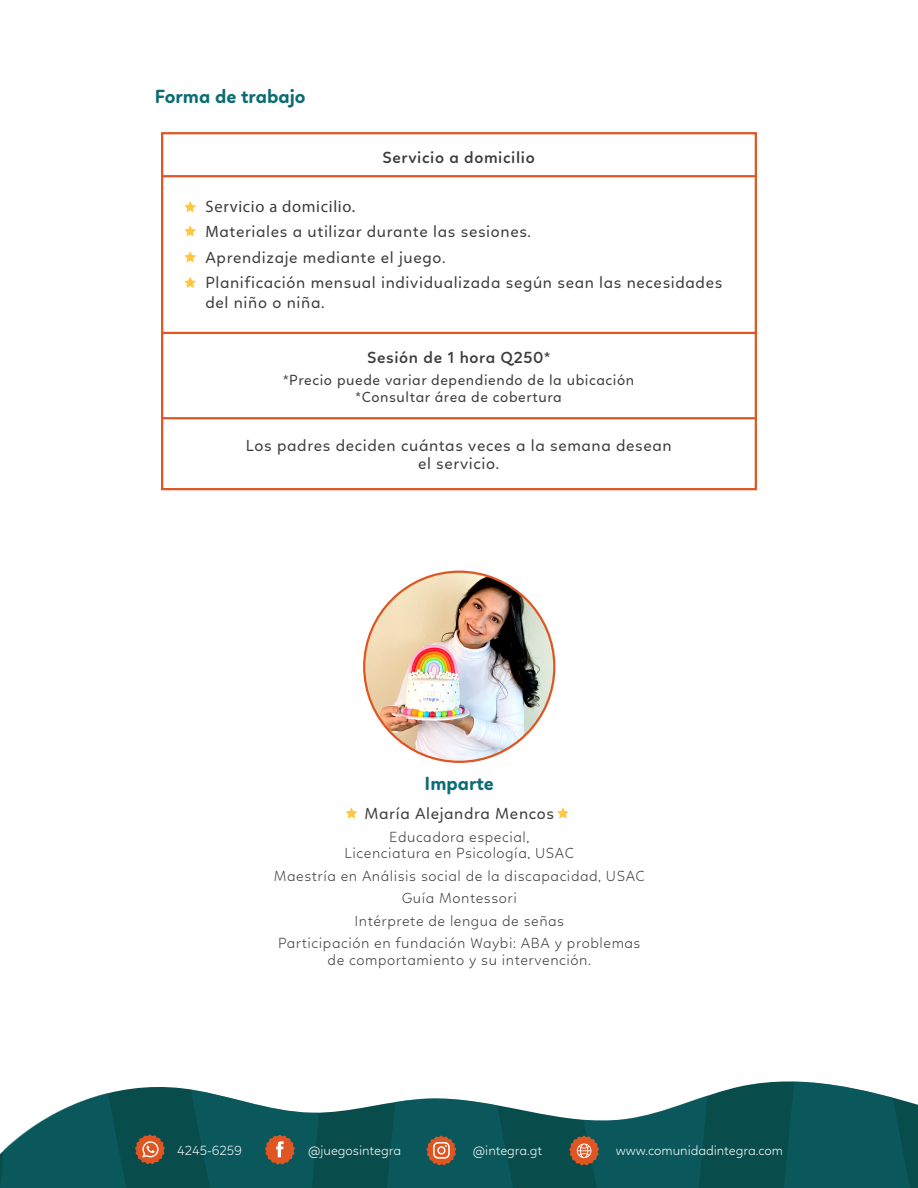
<style>
.page{position:relative;width:918px;height:1188px;background:#fff}
.page>*{position:absolute;margin:0;border:0;box-sizing:border-box;transform-origin:0 0}
.t1{font:700 19.5px "Linotte";color:#0c6c73}
.t2{font:16.5px/25.5px "Linotte";letter-spacing:.04em;color:#3c3c3b}
.t3{font:600 16.5px "Linotte";letter-spacing:.04em;color:#3c3c3b}
.t4{font:16.5px "Myriad Pro";letter-spacing:.04em;color:#3c3c3b}
.t5{font:300 15px/22.5px "Linotte";letter-spacing:.04em;color:#3c3c3b;text-align:center}
.t6{font:15px/16.5px "Linotte";letter-spacing:.04em;color:#3c3c3b;text-align:center}
.t7{font:300 13.65px "Linotte";color:#fff}
.s1{font-family:"Myriad Pro"}
</style>
<div class="page">
<svg style="left:165px;top:1081px;width:615px;height:107px;fill:#094c4c"></svg>
<svg style="left:780px;top:1081px;width:138px;height:107px;background:#1c6265"></svg>
<svg style="left:184px;top:201px;width:12px;height:11px"></svg>
<svg style="left:184px;top:225px;width:12px;height:12px"></svg>
<svg style="left:184px;top:251px;width:12px;height:11px"></svg>
<svg style="left:184px;top:277px;width:12px;height:11px"></svg>
<svg style="left:346px;top:807px;width:11px;height:12px"></svg>
<svg style="left:557px;top:807px;width:12px;height:12px"></svg>
<img style="left:364px;top:572px;width:190px;height:190px;border-radius:95px">
<hr style="left:162px;top:417px;width:594px;height:2px;background:#df5622">
<div style="left:161px;top:132px;width:596px;height:358px;border:2px solid #df5622"></div>
<hr style="left:162px;top:175px;width:594px;height:2px;background:#df5622">
<hr style="left:162px;top:332px;width:594px;height:2px;background:#df5622">
<svg style="left:185px;top:1081px;width:139px;height:107px"></svg>
<svg style="left:0;top:1087px;width:165px;height:101px"></svg>
<svg style="left:383px;top:1081px;width:139px;height:107px"></svg>
<svg style="left:569px;top:1081px;width:142px;height:107px"></svg>
<p class="t1" style="left:155px;top:85px;width:152px">Forma de trabajo</p>
<p class="t3" style="left:383px;top:148px;width:154px">Servicio a domicilio</p>
<p class="t4" style="left:206px;top:196px;width:151px">Servicio a domicilio.</p>
<p class="t2" style="left:206px;top:219px;width:518px"><span class="s1">M</span>ateriales a utilizar durante las sesiones.<br>Aprendizaje mediante el juego.<br>Planificación mensual individualizada según sean las necesidades</p>
<p class="t2" style="left:206px;top:290px;width:120px">del niño o niña.</p>
<p class="t3" style="left:367px;top:348px;width:185px">Sesión de 1 hora Q250*</p>
<p class="t6" style="left:283px;top:372px;width:353px">*Precio puede variar dependiendo de la ubicación *Consultar área de cobertura</p>
<p class="t2" style="left:246px;top:437px;width:427px;line-height:18px;text-align:center">Los padres deciden cuántas veces a la semana desean el servicio.</p>
<p class="t1" style="left:425px;top:771px;width:71px">Imparte</p>
<p class="t2" style="left:364px;top:801px;width:191px">María Alejandra Mencos</p>
<p class="t5" style="left:345px;top:828px;width:231px;line-height:16.5px">Educadora especial,<br>Licenciatura en Psicología, USAC</p>
<p class="t5" style="left:274px;top:864px;width:372px">Maestría en Análisis social de la discapacidad, USAC Guía Montessori<br>Intérprete de lengua de señas<br>Participación en fundación Waybi: ABA y problemas</p>
<p class="t5" style="left:328px;top:948px;width:265px">de comportamiento y su intervención.</p>
<p class="t7" style="left:177px;top:1142px;width:66px">4245-6259</p>
<p class="t7" style="left:308px;top:1142px;width:94px">@juegosintegra</p>
<p class="t7" style="left:473px;top:1142px;width:71px">@integra.gt</p>
<p class="t7" style="left:616px;top:1142px;width:169px">www.comunidadintegra.com</p>
</div>
